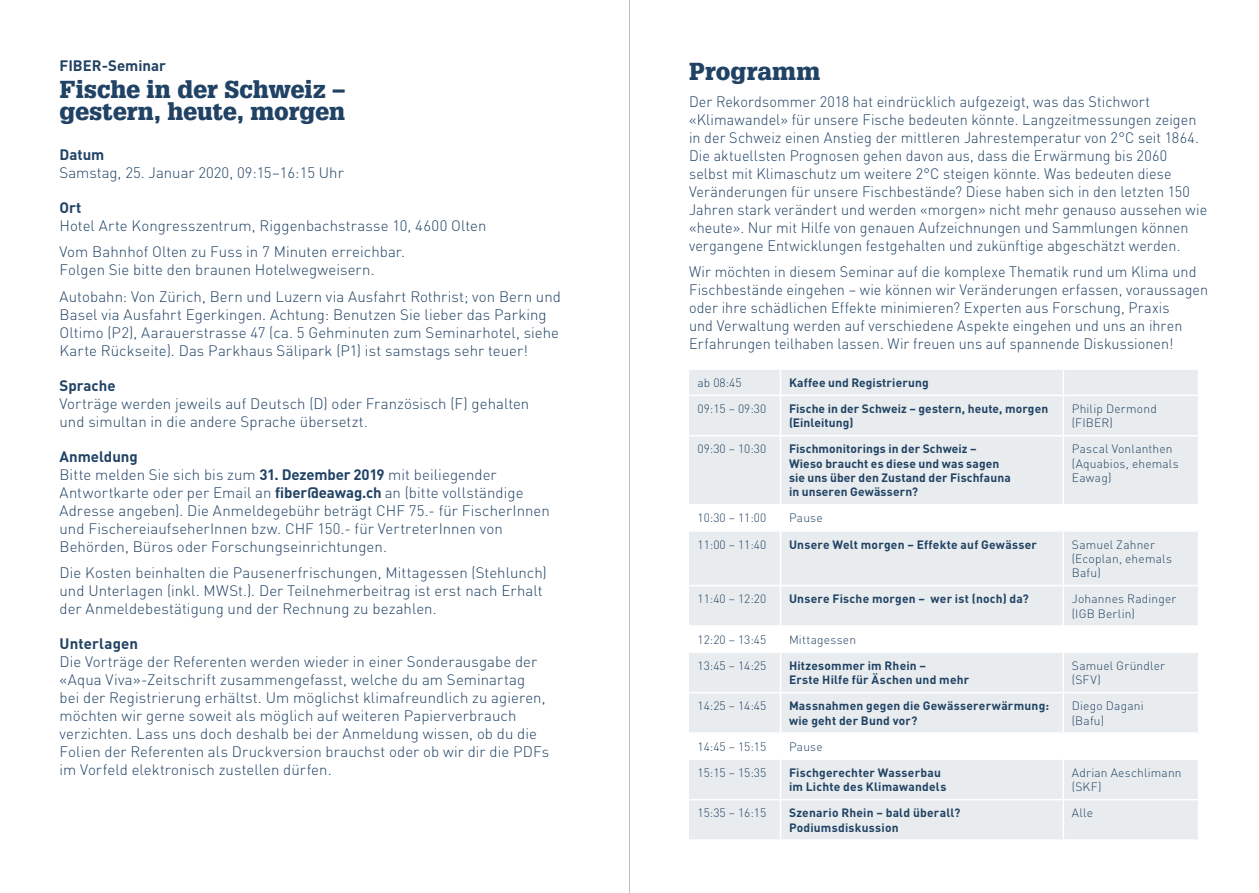
<style>
.page{position:relative;width:1259px;height:893px;background:#fff}
.page>*{position:absolute;margin:0;border:0;box-sizing:border-box;transform-origin:0 0}
.t1{font:900 24px/22.5px "Glypha";letter-spacing:.005em;color:#204264}
.t2{font:300 15px/18px "DINOT";letter-spacing:.005em;color:#204264}
.t3{font:300 15px/18px "DINOT";letter-spacing:.005em;color:#204264;scale:.96 1}
.t4{font:700 15px "DINOT";color:#204264}
.t5{font:700 12px/14.2px "DINOT";letter-spacing:.015em;color:#204264}
.t6{font:300 12px/14.2px "DINOT";letter-spacing:.015em;color:#204264}
.s1{font-weight:700}
</style>
<div class="page">
<div style="left:689px;top:370px;width:509px;height:134px;background:#e9ecee"></div>
<svg style="left:689px;top:532px;width:509px;height:200px;background:#ebeef0"></svg>
<hr style="left:689px;top:395px;width:91px;height:1px;background:#fff">
<hr style="left:780px;top:395px;width:283px;height:1px;background:#fff">
<hr style="left:1063px;top:395px;width:136px;height:1px;background:#fff">
<hr style="left:689px;top:435px;width:91px;height:2px;background:#fff">
<hr style="left:780px;top:435px;width:283px;height:2px;background:#fff">
<hr style="left:1063px;top:435px;width:136px;height:2px;background:#fff">
<hr style="left:689px;top:585px;width:91px;height:1px;background:#fff">
<hr style="left:780px;top:585px;width:283px;height:1px;background:#fff">
<hr style="left:1063px;top:585px;width:136px;height:1px;background:#fff">
<hr style="left:689px;top:625px;width:91px;height:2px;background:#fff">
<hr style="left:780px;top:625px;width:283px;height:2px;background:#fff">
<hr style="left:1063px;top:625px;width:136px;height:2px;background:#fff">
<hr style="left:689px;top:651px;width:91px;height:2px;background:#fff">
<hr style="left:780px;top:651px;width:283px;height:2px;background:#fff">
<hr style="left:1063px;top:651px;width:136px;height:2px;background:#fff">
<hr style="left:689px;top:692px;width:91px;height:1px;background:#fff">
<hr style="left:780px;top:692px;width:283px;height:1px;background:#fff">
<hr style="left:1063px;top:692px;width:136px;height:1px;background:#fff">
<div style="left:689px;top:760px;width:509px;height:79px;background:#e9ecee"></div>
<hr style="left:689px;top:799px;width:91px;height:1px;background:#fff">
<hr style="left:780px;top:799px;width:283px;height:1px;background:#fff">
<hr style="left:1063px;top:799px;width:136px;height:1px;background:#fff">
<hr style="left:779px;top:370px;width:2px;height:25px;background:#fff">
<hr style="left:1062px;top:370px;width:2px;height:25px;background:#fff">
<hr style="left:779px;top:396px;width:2px;height:39px;background:#fff">
<hr style="left:1062px;top:396px;width:2px;height:39px;background:#fff">
<hr style="left:779px;top:437px;width:2px;height:67px;background:#fff">
<hr style="left:1062px;top:437px;width:2px;height:67px;background:#fff">
<hr style="left:779px;top:532px;width:2px;height:53px;background:#fff">
<hr style="left:1062px;top:532px;width:2px;height:53px;background:#fff">
<hr style="left:779px;top:586px;width:2px;height:39px;background:#fff">
<hr style="left:1062px;top:586px;width:2px;height:39px;background:#fff">
<hr style="left:779px;top:627px;width:2px;height:24px;background:#fff">
<hr style="left:1062px;top:627px;width:2px;height:24px;background:#fff">
<hr style="left:779px;top:653px;width:2px;height:39px;background:#fff">
<hr style="left:1062px;top:653px;width:2px;height:39px;background:#fff">
<hr style="left:779px;top:693px;width:2px;height:39px;background:#fff">
<hr style="left:1062px;top:693px;width:2px;height:39px;background:#fff">
<hr style="left:779px;top:760px;width:2px;height:39px;background:#fff">
<hr style="left:1062px;top:760px;width:2px;height:39px;background:#fff">
<hr style="left:779px;top:800px;width:2px;height:39px;background:#fff">
<hr style="left:1062px;top:800px;width:2px;height:39px;background:#fff">
<hr style="left:629px;top:0;width:1px;height:893px;background:#b3c1c9">
<p class="t4" style="left:60px;top:55px;width:108px">FIBER-Seminar</p>
<p class="t1" style="left:60px;top:78px;width:287px">Fische in der Schweiz – gestern, heute, morgen</p>
<p class="t2" style="left:60px;top:144px;width:286px"><span class="s1">Datum<br></span>Samstag, 25. Januar 2020, 09:15–16:15 Uhr</p>
<p class="t2" style="left:60px;top:197px;width:428px"><span class="s1">Ort<br></span>Hotel Arte Kongresszentrum, Riggenbachstrasse 10, 4600 Olten</p>
<p class="t2" style="left:60px;top:242px;width:347px">Vom Bahnhof Olten zu Fuss in 7 Minuten erreichbar.<br>Folgen Sie bitte den braunen Hotelwegweisern.</p>
<p class="t2" style="left:60px;top:286px;width:503px">Autobahn: Von Zürich, Bern und Luzern via Ausfahrt Rothrist; von Bern und Basel via Ausfahrt Egerkingen. Achtung: Benutzen Sie lieber das Parking Oltimo (P2), Aarauerstrasse 47 (ca. 5 Gehminuten zum Seminarhotel, siehe Karte Rückseite). Das Parkhaus Sälipark (P1) ist samstags sehr teuer!</p>
<p class="t2" style="left:60px;top:375px;width:471px"><span class="s1">Sprache<br></span>Vorträge werden jeweils auf Deutsch (D) oder Französisch (F) gehalten und simultan in die andere Sprache übersetzt.</p>
<p class="t2" style="left:60px;top:447px;width:492px"><span class="s1">Anmeldung<br></span>Bitte melden Sie sich bis zum <span class="s1">31. Dezember 2019</span> mit beiliegender Antwortkarte oder per Email an <span class="s1">fiber@eawag.ch</span> an (bitte vollständige Adresse angeben). Die Anmeldegebühr beträgt CHF 75.- für FischerInnen und FischereiaufseherInnen bzw. CHF 150.- für VertreterInnen von Behörden, Büros oder Forschungseinrichtungen.</p>
<p class="t2" style="left:60px;top:563px;width:489px">Die Kosten beinhalten die Pausenerfrischungen, Mittagessen (Stehlunch) und Unterlagen (inkl. MWSt.). Der Teilnehmerbeitrag ist erst nach Erhalt der Anmeldebestätigung und der Rechnung zu bezahlen.</p>
<p class="t2" style="left:60px;top:634px;width:491px"><span class="s1">Unterlagen<br></span>Die Vorträge der Referenten werden wieder in einer Sonderausgabe der «Aqua Viva»-Zeitschrift zusammengefasst, welche du am Seminartag<br>bei der Registrierung erhältst. Um möglichst klimafreundlich zu agieren, möchten wir gerne soweit als möglich auf weiteren Papierverbrauch verzichten. Lass uns doch deshalb bei der Anmeldung wissen, ob du die Folien der Referenten als Druckversion brauchst oder ob wir dir die PDFs im Vorfeld elektronisch zustellen dürfen.</p>
<p class="t1" style="left:689px;top:60px;width:133px">Programm</p>
<p class="t3" style="left:689px;top:92px;width:541px">Der Rekordsommer 2018 hat eindrücklich aufgezeigt, was das Stichwort «Klimawandel» für unsere Fische bedeuten könnte. Langzeitmessungen zeigen in der Schweiz einen Anstieg der mittleren Jahrestemperatur von 2°C seit 1864.<br>Die aktuellsten Prognosen gehen davon aus, dass die Erwärmung bis 2060 selbst mit Klimaschutz um weitere 2°C steigen könnte. Was bedeuten diese Veränderungen für unsere Fischbestände? Diese haben sich in den letzten 150<br>Jahren stark verändert und werden «morgen» nicht mehr genauso aussehen wie «heute». Nur mit Hilfe von genauen Aufzeichnungen und Sammlungen können vergangene Entwicklungen festgehalten und zukünftige abgeschätzt werden.</p>
<p class="t3" style="left:689px;top:262px;width:542px">Wir möchten in diesem Seminar auf die komplexe Thematik rund um Klima und Fischbestände eingehen – wie können wir Veränderungen erfassen, voraussagen oder ihre schädlichen Effekte minimieren? Experten aus Forschung, Praxis<br>und Verwaltung werden auf verschiedene Aspekte eingehen und uns an ihren Erfahrungen teilhaben lassen. Wir freuen uns auf spannende Diskussionen!</p>
<p class="t6" style="left:697px;top:375px;width:46px">ab 08:45</p>
<p class="t5" style="left:789px;top:375px;width:141px">Kaffee und Registrierung</p>
<p class="t6" style="left:697px;top:401px;width:70px">09:15 – 09:30</p>
<p class="t5" style="left:789px;top:401px;width:261px">Fische in der Schweiz – gestern, heute, morgen (Einleitung)</p>
<p class="t6" style="left:1071px;top:401px;width:87px">Philip Dermond (FIBER)</p>
<p class="t6" style="left:697px;top:441px;width:70px">09:30 – 10:30</p>
<p class="t5" style="left:789px;top:441px;width:223px">Fischmonitorings in der Schweiz –<br>Wieso braucht es diese und was sagen sie uns über den Zustand der Fischfauna in unseren Gewässern?</p>
<p class="t6" style="left:1071px;top:441px;width:109px">Pascal Vonlanthen (Aquabios, ehemals<br>Eawag)</p>
<p class="t6" style="left:697px;top:510px;width:70px">10:30 – 11:00</p>
<p class="t6" style="left:789px;top:510px;width:35px">Pause</p>
<p class="t6" style="left:697px;top:537px;width:70px">11:00 – 11:40</p>
<p class="t5" style="left:789px;top:537px;width:250px">Unsere Welt morgen – Effekte auf Gewässer</p>
<p class="t6" style="left:1071px;top:537px;width:102px">Samuel Zahner (Ecoplan, ehemals<br>Bafu)</p>
<p class="t6" style="left:697px;top:591px;width:70px">11:40 – 12:20</p>
<p class="t5" style="left:789px;top:591px;width:241px">Unsere Fische morgen – wer ist (noch) da?</p>
<p class="t6" style="left:1071px;top:591px;width:106px">Johannes Radinger (IGB Berlin)</p>
<p class="t6" style="left:697px;top:632px;width:70px">12:20 – 13:45</p>
<p class="t6" style="left:789px;top:632px;width:69px">Mittagessen</p>
<p class="t6" style="left:697px;top:658px;width:70px">13:45 – 14:25</p>
<p class="t5" style="left:789px;top:658px;width:182px">Hitzesommer im Rhein –<br>Erste Hilfe für Äschen und mehr</p>
<p class="t6" style="left:1071px;top:658px;width:95px">Samuel Gründler (SFV)</p>
<p class="t6" style="left:697px;top:698px;width:70px">14:25 – 14:45</p>
<p class="t5" style="left:789px;top:698px;width:262px">Massnahmen gegen die Gewässererwärmung: wie geht der Bund vor?</p>
<p class="t6" style="left:1071px;top:698px;width:73px">Diego Dagani (Bafu)</p>
<p class="t6" style="left:697px;top:739px;width:70px">14:45 – 15:15</p>
<p class="t6" style="left:789px;top:739px;width:35px">Pause</p>
<p class="t6" style="left:697px;top:765px;width:70px">15:15 – 15:35</p>
<p class="t5" style="left:789px;top:765px;width:159px">Fischgerechter Wasserbau im Lichte des Klimawandels</p>
<p class="t6" style="left:1071px;top:765px;width:111px">Adrian Aeschlimann (SKF)</p>
<p class="t6" style="left:697px;top:805px;width:70px">15:35 – 16:15</p>
<p class="t5" style="left:789px;top:805px;width:173px">Szenario Rhein – bald überall?<br>Podiumsdiskussion</p>
<p class="t6" style="left:1071px;top:805px;width:23px">Alle</p>
</div>
